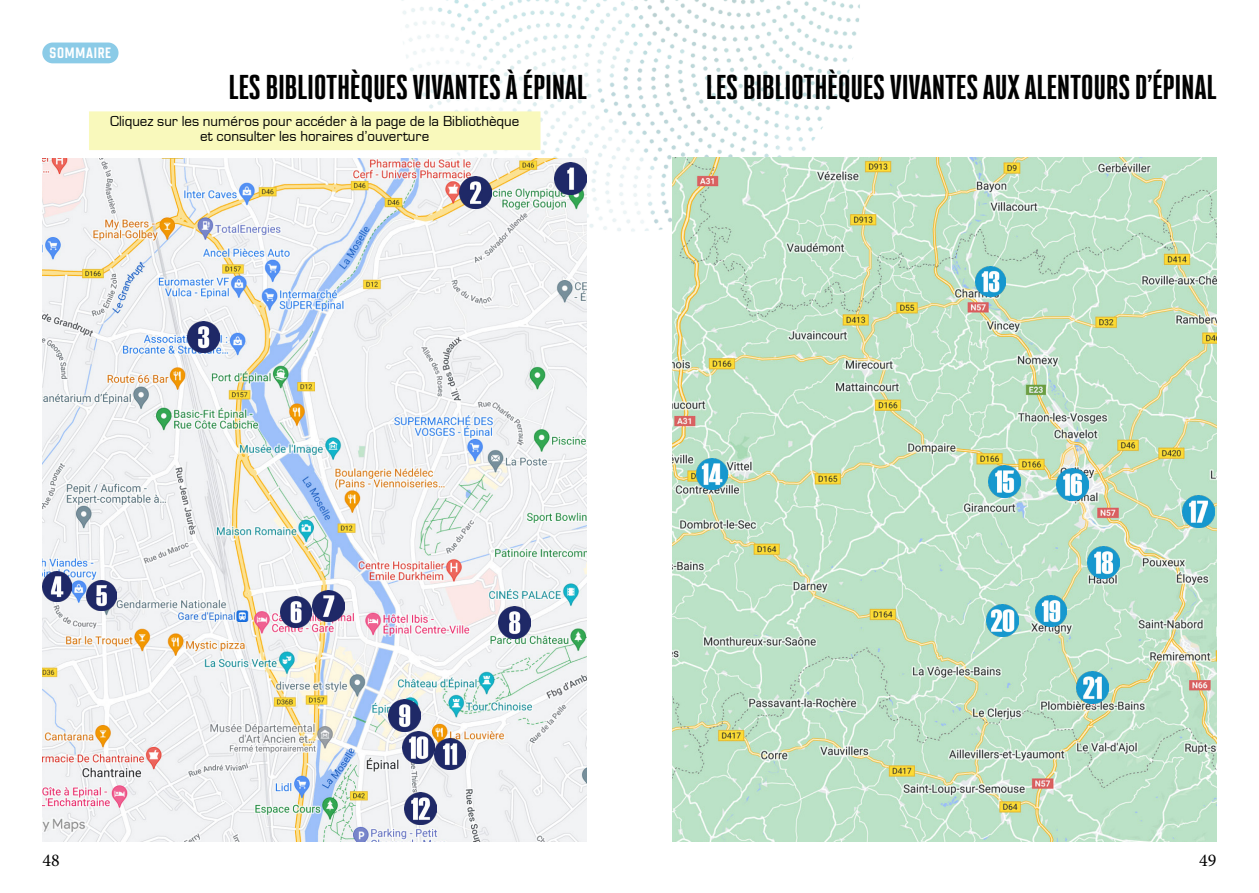
<style>
.page{position:relative;width:1259px;height:893px;background:#fff}
.page>*{position:absolute;margin:0;border:0;box-sizing:border-box;transform-origin:0 0}
.t1{font:900 30px "Bw Stretch DEMO";letter-spacing:.01em;color:#000}
.t2{font:18px "Minion Pro";color:#000}
.t3{font:15px/15px "Eurostar";color:#000;text-align:center}
.t4{font:700 15px "Chromoxome Pro";letter-spacing:.05em;color:#fff}
</style>
<div class="page">
<img style="left:364px;top:0;width:496px;height:232px">
<img style="left:43px;top:159px;width:544px;height:683px">
<img style="left:672px;top:157px;width:544px;height:685px">
<img style="left:975px;top:267px;width:31px;height:30px">
<img style="left:696px;top:458px;width:31px;height:31px">
<img style="left:989px;top:466px;width:31px;height:31px">
<img style="left:1057px;top:469px;width:32px;height:32px">
<img style="left:1182px;top:495px;width:32px;height:32px">
<img style="left:1087px;top:546px;width:32px;height:32px">
<img style="left:1036px;top:595px;width:31px;height:31px">
<img style="left:986px;top:605px;width:32px;height:32px">
<img style="left:1076px;top:672px;width:32px;height:32px">
<img style="left:555px;top:163px;width:32px;height:32px">
<img style="left:459px;top:176px;width:32px;height:32px">
<img style="left:187px;top:321px;width:32px;height:32px">
<img style="left:43px;top:572px;width:29px;height:29px">
<img style="left:87px;top:580px;width:30px;height:30px">
<img style="left:280px;top:596px;width:32px;height:31px">
<img style="left:313px;top:590px;width:31px;height:31px">
<img style="left:499px;top:607px;width:31px;height:32px">
<img style="left:389px;top:700px;width:31px;height:32px">
<img style="left:402px;top:732px;width:32px;height:31px">
<img style="left:434px;top:738px;width:32px;height:32px">
<img style="left:404px;top:793px;width:32px;height:31px">
<div style="left:90px;top:113px;width:449px;height:36px;background:#f9f9bc"></div>
<div style="left:89px;top:111px;width:451px;height:39px;border:3px solid #f9f9bc"></div>
<div style="left:42px;top:43px;width:76px;height:20px;background:#8bcbe7;border-radius:10px"></div>
<p class="t4" style="left:50px;top:44px;width:63px">SOMMAIRE</p>
<h1 class="t1" style="left:229px;top:67px;width:359px">LES BIBLIOTHÈQUES VIVANTES À ÉPINAL</h1>
<h1 class="t1" style="left:706px;top:67px;width:512px">LES BIBLIOTHÈQUES VIVANTES AUX ALENTOURS D’ÉPINAL</h1>
<p class="t3" style="left:110px;top:113px;width:411px">Cliquez sur les numéros pour accéder à la page de la Bibliothèque et consulter les horaires d’ouverture</p>
<p class="t2" style="left:43px;top:848px;width:19px">48</p>
<p class="t2" style="left:1199px;top:848px;width:19px">49</p>
</div>
